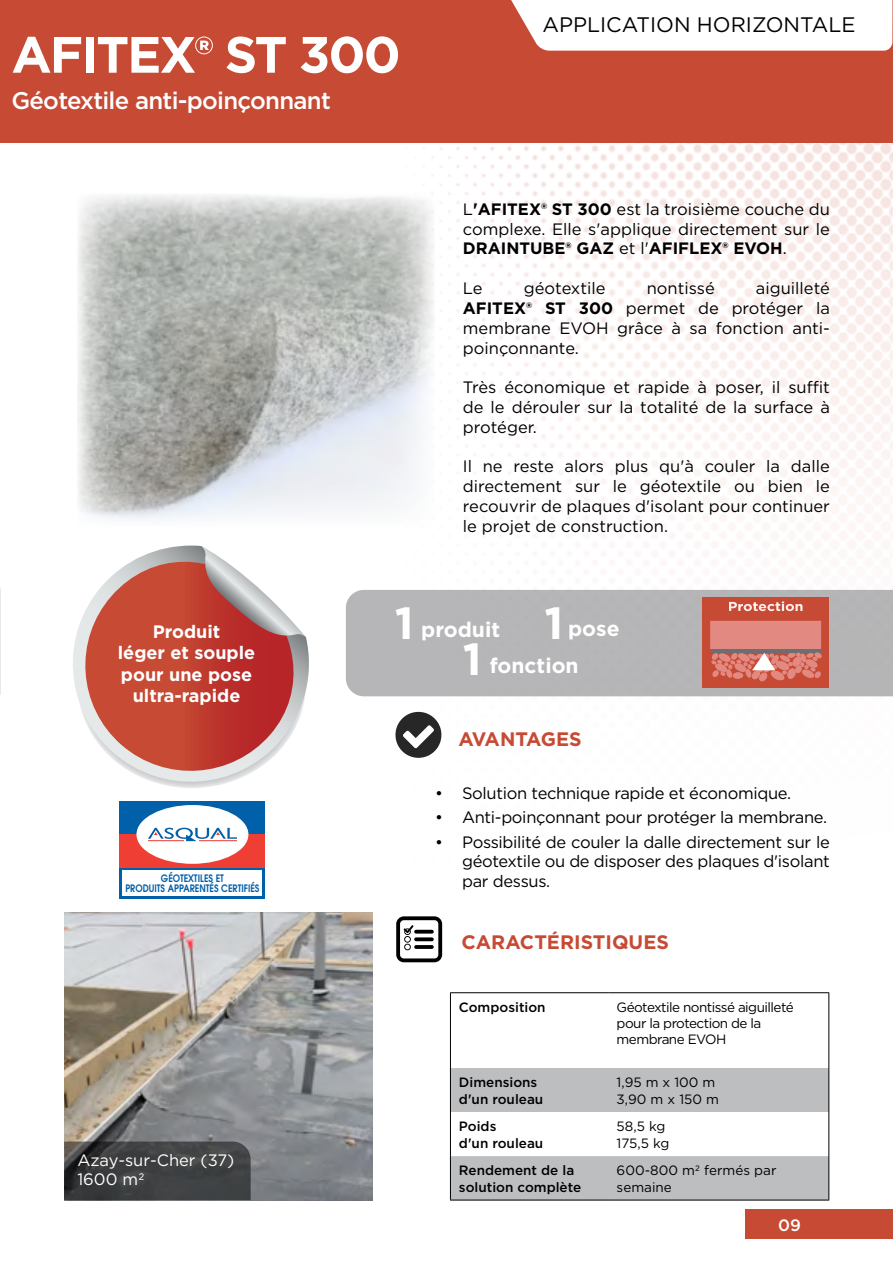
<style>
.page{position:relative;width:893px;height:1263px;background:#fff}
.page>*{position:absolute;margin:0;border:0;box-sizing:border-box;transform-origin:0 0}
.t1{font:700 51px "Gotham";letter-spacing:-.04em;color:#fff}
.t2{font:500 24px "Gotham";letter-spacing:-.03em;color:#fff}
.t3{font:21px "Gotham";color:#000}
.t4{font:700 21px "Gotham";color:#fff}
.t5{font:700 19.5px "Gotham";color:#c74a34}
.t6{font:700 19.5px "Gotham";letter-spacing:-.025em;color:#c74a34}
.t7{font:700 18px/21.6px "Gotham";color:#fff;text-align:center}
.t8{font:16.5px/19.8px "Gotham";color:#000;text-align:justify}
.t9{font:16.5px "Gotham";letter-spacing:-.02em;color:#000}
.t10{font:16.5px/19.8px "Gotham";color:#fff}
.t11{font:500 16.5px "Gotham";color:#fff}
.t12{font:500 13.5px/16.2px "Gotham";color:#000}
.t13{font:13.5px/16.2px "Gotham";letter-spacing:-.04em;color:#000}
.t14{font:13.5px/16.2px "Gotham";color:#000}
.t15{font:600 11.4px/9.9px "Avant Garde Gothic Itc T";color:#0060a9;text-align:center;scale:.85 1}
.s1{font-weight:700}
.s2{font-size:45px}
</style>
<div class="page">
<div style="left:746px;top:1210px;width:147px;height:29px;background:#c74a34"></div>
<svg style="left:0;top:588px;width:1px;height:107px"></svg>
<img style="left:119px;top:143px;width:774px;height:835px">
<img style="left:77px;top:193px;width:358px;height:333px">
<img style="left:64px;top:912px;width:308px;height:288px">
<svg style="left:64px;top:1141px;width:187px;height:59px;background:#3e4041"></svg>
<div style="left:0;top:0;width:893px;height:143px;background:#c74a34"></div>
<div style="left:511px;top:0;width:381px;height:51px;background:#fff"></div>
<svg style="left:119px;top:546px;width:195px;height:249px"></svg>
<svg style="left:73px;top:562px;width:235px;height:221px"></svg>
<svg style="left:201px;top:546px;width:105px;height:94px"></svg>
<div style="left:346px;top:590px;width:547px;height:106px;background:#b6b6b8"></div>
<div style="left:702px;top:597px;width:127px;height:91px;background:#c74a34"></div>
<svg style="left:729px;top:601px;width:73px;height:10px"></svg>
<div style="left:711px;top:621px;width:110px;height:27px;background:#e28a82"></div>
<div style="left:710px;top:621px;width:111px;height:28px;border:1px solid #e28a82"></div>
<hr style="left:711px;top:650px;width:110px;height:2px;background:#6d6e71">
<svg style="left:712px;top:652px;width:110px;height:29px"></svg>
<svg style="left:396px;top:916px;width:46px;height:46px"></svg>
<svg style="left:414px;top:945px;width:20px;height:4px"></svg>
<div style="left:451px;top:1068px;width:377px;height:132px;background:#bcbec0"></div>
<svg style="left:451px;top:1112px;width:377px;height:44px"></svg>
<hr style="left:450px;top:992px;width:158px;height:1px;background:#000">
<hr style="left:450px;top:993px;width:1px;height:75px;background:#000">
<hr style="left:608px;top:992px;width:221px;height:1px;background:#000">
<hr style="left:828px;top:993px;width:1px;height:75px;background:#000">
<hr style="left:450px;top:1068px;width:1px;height:44px;background:#000">
<hr style="left:828px;top:1068px;width:1px;height:44px;background:#000">
<hr style="left:450px;top:1112px;width:1px;height:44px;background:#000">
<hr style="left:828px;top:1112px;width:1px;height:44px;background:#000">
<hr style="left:450px;top:1156px;width:1px;height:44px;background:#000">
<hr style="left:828px;top:1156px;width:1px;height:44px;background:#000">
<hr style="left:450px;top:1200px;width:158px;height:1px;background:#000">
<hr style="left:608px;top:1200px;width:221px;height:1px;background:#000">
<svg style="left:395px;top:712px;width:46px;height:46px"></svg>
<div style="left:120px;top:801px;width:145px;height:98px;background:#0060a9"></div>
<div style="left:120px;top:834px;width:145px;height:34px;background:#ef3e33"></div>
<div style="left:136px;top:805px;width:112px;height:59px;background:#fff;border-radius:50%"></div>
<svg style="left:148px;top:828px;width:89px;height:13px"></svg>
<hr style="left:148px;top:840px;width:36px;height:1px;background:#ef3e33">
<hr style="left:199px;top:840px;width:38px;height:1px;background:#ef3e33">
<div style="left:122px;top:871px;width:140px;height:25px;background:#fff"></div>
<h1 class="t1" style="left:11px;top:21px;width:391px">AFITEX® ST 300</h1>
<h2 class="t2" style="left:11px;top:85px;width:321px">Géotextile anti-poinçonnant</h2>
<p class="t3" style="left:542px;top:11px;width:315px">APPLICATION HORIZONTALE</p>
<p class="t8" style="left:463px;top:199px;width:368px">L<span class="s1">'AFITEX® ST 300</span> est la troisième couche du complexe. Elle s'applique directement sur le <span class="s1">DRAINTUBE® GAZ</span> et l'<span class="s1">AFIFLEX® EVOH</span>.</p>
<p class="t8" style="left:463px;top:278px;width:21px">Le</p>
<p class="t8" style="left:524px;top:278px;width:83px">géotextile</p>
<p class="t8" style="left:647px;top:278px;width:70px">nontissé</p>
<p class="t8" style="left:463px;top:278px;width:368px;text-indent:293px">aiguilleté <span class="s1">AFITEX® ST 300</span> permet de protéger la membrane EVOH grâce à sa fonction anti&shy;poinçonnante.</p>
<p class="t8" style="left:463px;top:377px;width:368px">Très économique et rapide à poser, il suffit de le dérouler sur la totalité de la surface à protéger.</p>
<p class="t8" style="left:463px;top:456px;width:369px">Il ne reste alors plus qu'à couler la dalle directement sur le géotextile ou bien le recouvrir de plaques d'isolant pour continuer le projet de construction.</p>
<p class="t7" style="left:118px;top:620px;width:139px">Produit<br>léger et souple pour une pose ultra-rapide</p>
<p class="t15" style="left:125px;top:873px;width:159px">GÉOTEXTILES ET<br>PRODUITS APPARENTÉS CERTIFIÉS</p>
<p class="t10" style="left:77px;top:1149px;width:159px">Azay-sur-Cher (37)<br>1600 m2</p>
<p class="t4" style="left:395px;top:615px;width:226px"><span class="s2">1</span> produit <span class="s2">1</span> pose</p>
<p class="t4" style="left:463px;top:651px;width:117px"><span class="s2">1</span> fonction</p>
<p class="t6" style="left:458px;top:726px;width:125px">AVANTAGES</p>
<p class="t9" style="left:435px;top:783px;width:358px">• Solution technique rapide et économique.</p>
<p class="t9" style="left:435px;top:807px;width:394px">• Anti-poinçonnant pour protéger la membrane.</p>
<p class="t8" style="left:462px;top:831px;width:369px;text-indent:-27px">• Possibilité de couler la dalle directement sur le géotextile ou de disposer des plaques d'isolant par dessus.</p>
<p class="t5" style="left:461px;top:929px;width:209px">CARACTÉRISTIQUES</p>
<p class="t12" style="left:459px;top:999px;width:88px">Composition</p>
<p class="t13" style="left:617px;top:999px;width:179px">Géotextile nontissé aiguilleté pour la protection de la membrane EVOH</p>
<p class="t12" style="left:459px;top:1074px;width:86px">Dimensions d'un rouleau</p>
<p class="t14" style="left:617px;top:1074px;width:104px">1,95 m x 100 m<br>3,90 m x 150 m</p>
<p class="t12" style="left:459px;top:1118px;width:86px">Poids<br>d'un rouleau</p>
<p class="t13" style="left:617px;top:1118px;width:54px">58,5 kg<br>175,5 kg</p>
<p class="t12" style="left:459px;top:1162px;width:124px">Rendement de la solution complète</p>
<p class="t14" style="left:617px;top:1162px;width:161px">600-800 m2 fermés par semaine</p>
<p class="t11" style="left:778px;top:1214px;width:24px">09</p>
</div>
